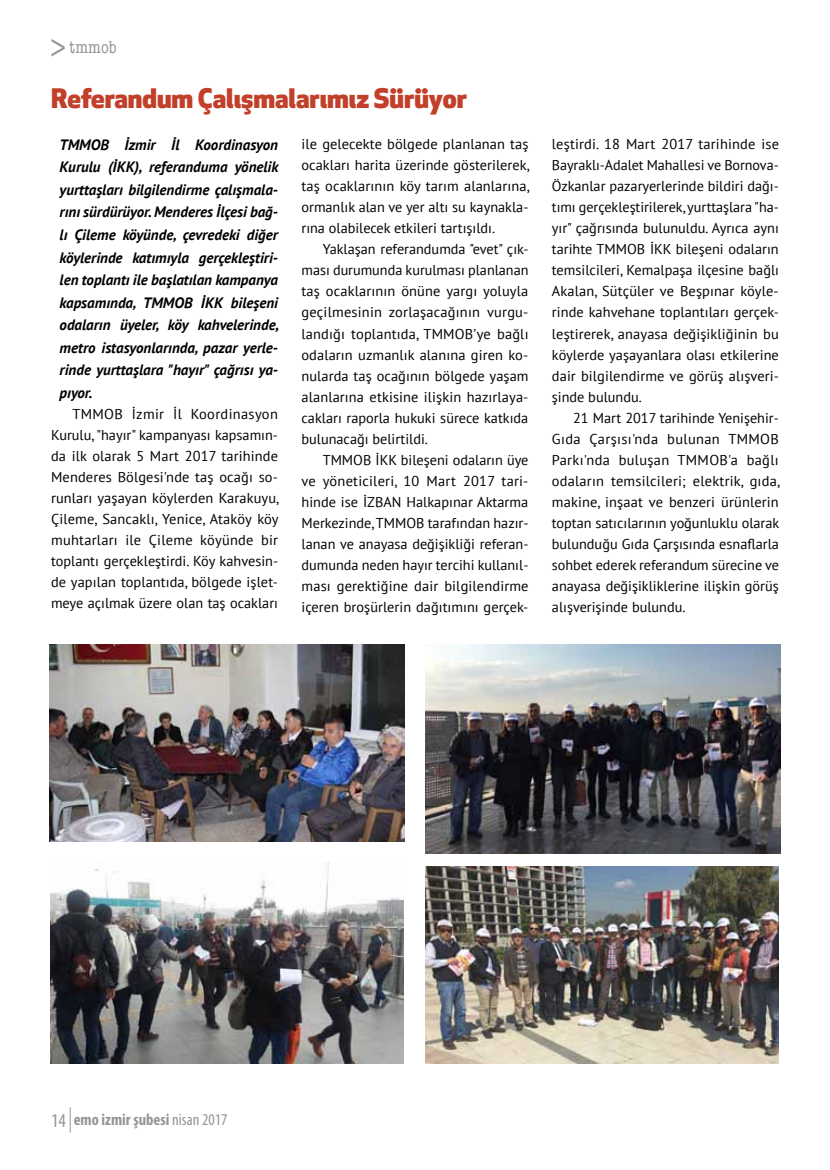
<style>
.page{position:relative;width:830px;height:1170px;background:#fff}
.page>*{position:absolute;margin:0;border:0;box-sizing:border-box;transform-origin:0 0}
.t1{font:800 26.25px "Apex New";color:#c23f2a}
.t2{font:condensed 18px "American Typewriter";letter-spacing:.01em;color:#939598}
.t3{font:700 condensed 16.5px "Myriad Pro";color:#939598}
.t4{font:italic 700 15px/22.5px "PT Sans";color:#000;text-align:justify}
.t5{font:14.25px/21px "PT Sans";color:#000;text-align:justify}
.s1{font-family:"Apex New";font-stretch:normal;font-size:33px}
.s2{font-weight:400;font-size:19.5px}
.s3{font-weight:400}
</style>
<div class="page">
<svg style="left:70px;top:1107px;width:1px;height:25px"></svg>
<img style="left:51px;top:862px;width:353px;height:201px">
<img style="left:425px;top:866px;width:353px;height:197px">
<img style="left:50px;top:644px;width:355px;height:197px">
<img style="left:425px;top:644px;width:355px;height:209px">
<p class="t2" style="left:50px;top:33px;width:68px"><span class="s1">&gt;</span>tmmob</p>
<h1 class="t1" style="left:51px;top:80px;width:417px">Referandum Çalışmalarımız Sürüyor</h1>
<p class="t5" style="left:301px;top:133px;width:229px">ile gelecekte bölgede planlanan taş ocakları harita üzerinde gösterilerek, taş ocaklarının köy tarım alanlarına, ormanlık alan ve yer altı su kaynakla&shy;rına olabilecek etkileri tartışıldı.</p>
<p class="t5" style="left:301px;top:238px;width:228px;text-indent:21px">Yaklaşan referandumda "evet" çık&shy;ması durumunda kurulması planlanan taş ocaklarının önüne yargı yoluyla geçilmesinin zorlaşacağının vurgu&shy;landığı toplantıda, TMMOB’ye bağlı odaların uzmanlık alanına giren ko&shy;nularda taş ocağının bölgede yaşam alanlarına etkisine ilişkin hazırlaya&shy;cakları raporla hukuki sürece katkıda bulunacağı belirtildi.</p>
<p class="t5" style="left:301px;top:448px;width:228px;text-indent:21px">TMMOB İKK bileşeni odaların üye ve yöneticileri, 10 Mart 2017 tari&shy;hinde ise İZBAN Halkapınar Aktarma Merkezinde, TMMOB tarafından hazır&shy;lanan ve anayasa değişikliği referan&shy;dumunda neden hayır tercihi kullanıl&shy;ması gerektiğine dair bilgilendirme içeren broşürlerin dağıtımını gerçek-</p>
<p class="t4" style="left:60px;top:133px;width:221px">TMMOB İzmir İl Koordinasyon Kurulu (İKK), referanduma yönelik yurttaşları bilgilendirme çalışmala&shy;rını sürdürüyor. Menderes İlçesi bağ&shy;lı Çileme köyünde, çevredeki diğer köylerinde katımıyla gerçekleştiri&shy;len toplantı ile başlatılan kampanya kapsamında, TMMOB İKK bileşeni odaların üyeler, köy kahvelerinde, metro istasyonlarında, pazar yerle&shy;rinde yurttaşlara "hayır" çağrısı ya&shy;pıyor.</p>
<p class="t5" style="left:51px;top:403px;width:229px;text-indent:21px">TMMOB İzmir İl Koordinasyon Kurulu, "hayır" kampanyası kapsamın&shy;da ilk olarak 5 Mart 2017 tarihinde Menderes Bölgesi'nde taş ocağı so&shy;runları yaşayan köylerden Karakuyu, Çileme, Sancaklı, Yenice, Ataköy köy muhtarları ile Çileme köyünde bir toplantı gerçekleştirdi. Köy kahvesin&shy;de yapılan toplantıda, bölgede işlet&shy;meye açılmak üzere olan taş ocakları</p>
<p class="t5" style="left:551px;top:133px;width:228px">leştirdi. 18 Mart 2017 tarihinde ise Bayraklı-Adalet Mahallesi ve Bornova-Özkanlar pazaryerlerinde bildiri dağı&shy;tımı gerçekleştirilerek, yurttaşlara "ha&shy;yır" çağrısında bulunuldu. Ayrıca aynı tarihte TMMOB İKK bileşeni odaların temsilcileri, Kemalpaşa ilçesine bağlı Akalan, Sütçüler ve Beşpınar köyle&shy;rinde kahvehane toplantıları gerçek&shy;leştirerek, anayasa değişikliğinin bu köylerde yaşayanlara olası etkilerine dair bilgilendirme ve görüş alışveri&shy;şinde bulundu.</p>
<p class="t5" style="left:551px;top:406px;width:229px;text-indent:21px">21 Mart 2017 tarihinde Yenişehir-Gıda Çarşısı'nda bulunan TMMOB Parkı'nda buluşan TMMOB'a bağlı odaların temsilcileri; elektrik, gıda, makine, inşaat ve benzeri ürünlerin toptan satıcılarının yoğunluklu olarak bulunduğu Gıda Çarşısında esnaflarla sohbet ederek referandum sürecine ve anayasa değişikliklerine ilişkin görüş alışverişinde bulundu.</p>
<p class="t3" style="left:51px;top:1109px;width:178px"><span class="s2">14</span> emo izmir şubesi <span class="s3">nisan 2017</span></p>
</div>
